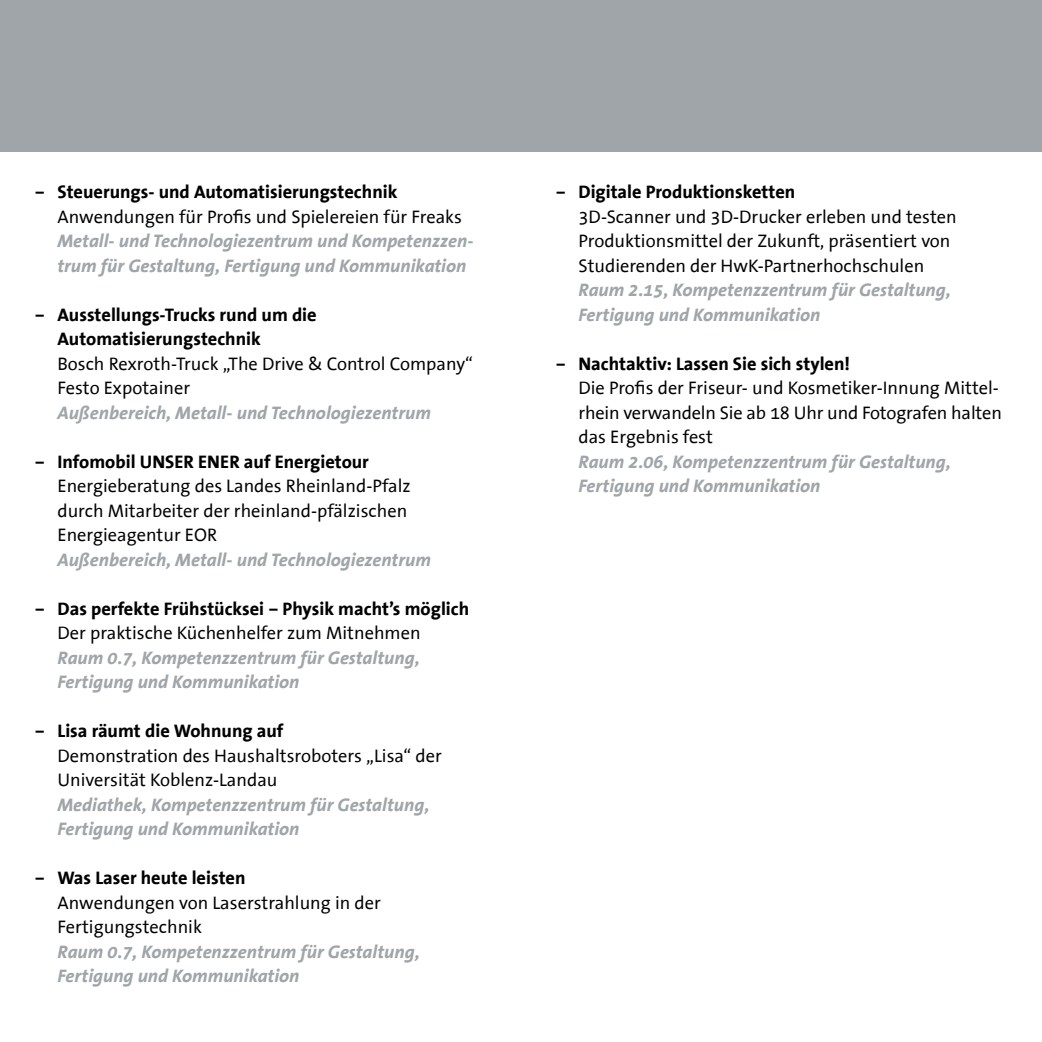
<style>
.page{position:relative;width:1042px;height:1042px;background:#fff}
.page>*{position:absolute;margin:0;border:0;box-sizing:border-box;transform-origin:0 0}
.t1{font:18.38px/24.5px "The Sans Office";color:#000}
.t2{font:italic 700 18.38px/24.5px "The Sans Office";color:#a0a5a9}
.t3{font:700 18.38px/24.5px "The Sans Office";color:#000}
</style>
<div class="page">
<div style="left:0;top:0;width:1042px;height:152px;background:#a0a5a9"></div>
<p class="t3" style="left:35px;top:180px;width:364px">– Steuerungs- und Automatisierungstechnik</p>
<p class="t1" style="left:57px;top:205px;width:406px">Anwendungen für Profis und Spielereien für Freaks</p>
<p class="t2" style="left:57px;top:229px;width:418px">Metall- und Technologiezentrum und Kompetenzzen&shy;trum für Gestaltung, Fertigung und Kommunikation</p>
<p class="t3" style="left:57px;top:303px;width:261px;text-indent:-23px">– Ausstellungs-Trucks rund um die<br>Automatisierungstechnik</p>
<p class="t1" style="left:57px;top:352px;width:417px">Bosch Rexroth-Truck „The Drive &amp; Control Company“<br>Festo Expotainer</p>
<p class="t2" style="left:57px;top:401px;width:375px">Außenbereich, Metall- und Technologiezentrum</p>
<p class="t3" style="left:35px;top:450px;width:336px">– Infomobil UNSER ENER auf Energietour</p>
<p class="t1" style="left:57px;top:474px;width:355px">Energieberatung des Landes Rheinland-Pfalz durch Mitarbeiter der rheinland-pfälzischen<br>Energieagentur EOR</p>
<p class="t2" style="left:57px;top:548px;width:375px">Außenbereich, Metall- und Technologiezentrum</p>
<p class="t3" style="left:35px;top:597px;width:436px">– Das perfekte Frühstücksei – Physik macht’s möglich</p>
<p class="t1" style="left:57px;top:621px;width:365px">Der praktische Küchenhelfer zum Mitnehmen</p>
<p class="t2" style="left:57px;top:646px;width:364px">Raum 0.7, Kompetenzzentrum für Gestaltung,<br>Fertigung und Kommunikation</p>
<p class="t3" style="left:35px;top:719px;width:250px">– Lisa räumt die Wohnung auf</p>
<p class="t1" style="left:57px;top:744px;width:386px">Demonstration des Haushaltsroboters „Lisa“ der<br>Universität Koblenz-Landau</p>
<p class="t2" style="left:57px;top:793px;width:373px">Mediathek, Kompetenzzentrum für Gestaltung,<br>Fertigung und Kommunikation</p>
<p class="t3" style="left:35px;top:866px;width:212px">– Was Laser heute leisten</p>
<p class="t1" style="left:57px;top:891px;width:325px">Anwendungen von Laserstrahlung in der<br>Fertigungstechnik</p>
<p class="t2" style="left:57px;top:940px;width:364px">Raum 0.7, Kompetenzzentrum für Gestaltung,<br>Fertigung und Kommunikation</p>
<p class="t3" style="left:556px;top:180px;width:241px">– Digitale Produktionsketten</p>
<p class="t1" style="left:578px;top:205px;width:380px">3D-Scanner und 3D-Drucker erleben und testen<br>Produktionsmittel der Zukunft, präsentiert von<br>Studierenden der HwK-Partnerhochschulen</p>
<p class="t2" style="left:578px;top:278px;width:374px">Raum 2.15, Kompetenzzentrum für Gestaltung,<br>Fertigung und Kommunikation</p>
<p class="t3" style="left:556px;top:352px;width:296px">– Nachtaktiv: Lassen Sie sich stylen!</p>
<p class="t1" style="left:578px;top:377px;width:425px">Die Profis der Friseur- und Kosmetiker-Innung Mittel&shy;rhein verwandeln Sie ab 18 Uhr und Fotografen halten das Ergebnis fest</p>
<p class="t2" style="left:578px;top:450px;width:374px">Raum 2.06, Kompetenzzentrum für Gestaltung,<br>Fertigung und Kommunikation</p>
</div>
